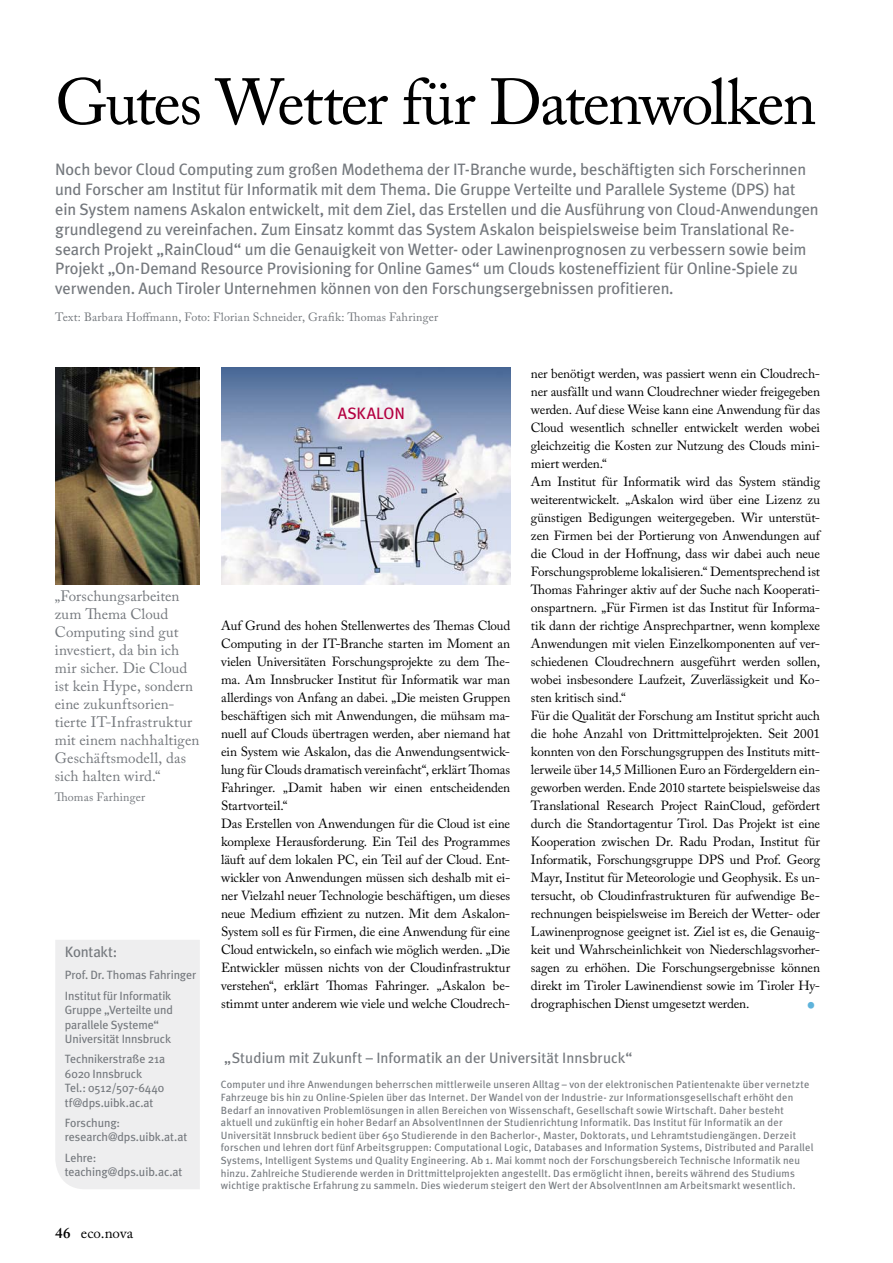
<style>
.page{position:relative;width:893px;height:1263px;background:#fff}
.page>*{position:absolute;margin:0;border:0;box-sizing:border-box;transform-origin:0 0}
.t1{font:64.5px "Adobe Caslon Pro";letter-spacing:-.035em;color:#000}
.t2{font:45px "Meta Plus";color:#5eb3db}
.t3{font:16.5px/19.8px "Meta Plus";letter-spacing:-.01em;color:#74787d}
.t4{font:16.5px "Meta Plus";letter-spacing:-.005em;color:#b30041}
.t5{font:15px/18px "Adobe Caslon Pro";letter-spacing:.005em;color:#74787d}
.t6{font:15px "Meta Plus";color:#74787d}
.t7{font:15px "Adobe Caslon Pro";letter-spacing:.005em;color:#000}
.t8{font:13.2px/18px "Adobe Caslon Pro";letter-spacing:-.01em;color:#000}
.t9{font:12px/14.4px "Meta Plus";letter-spacing:-.01em;color:#74787d}
.t10{font:12px "Adobe Caslon Pro";letter-spacing:.015em;color:#74787d}
.t11{font:10.5px/12.6px "Meta Plus";letter-spacing:.02em;color:#74787d}
.s1{font-weight:600}
</style>
<div class="page">
<div style="left:55px;top:940px;width:145px;height:249px;background:#eeeeef"></div>
<img style="left:221px;top:367px;width:289px;height:217px">
<img style="left:55px;top:367px;width:145px;height:217px">
<h1 class="t1" style="left:55px;top:74px;width:763px">Gutes Wetter für Datenwolken</h1>
<p class="t3" style="left:55px;top:161px;width:765px">Noch bevor Cloud Computing zum großen Modethema der IT-Branche wurde, beschäftigten sich Forscherinnen und Forscher am Institut für Informatik mit dem Thema. Die Gruppe Verteilte und Parallele Systeme (DPS) hat ein System namens Askalon entwickelt, mit dem Ziel, das Erstellen und die Ausführung von Cloud-Anwendungen grundlegend zu vereinfachen. Zum Einsatz kommt das System Askalon beispielsweise beim Translational Re&shy;search Projekt „RainCloud“ um die Genauigkeit von Wetter- oder Lawinenprognosen zu verbessern sowie beim Projekt „On-Demand Resource Provisioning for Online Games“ um Clouds kosteneffizient für Online-Spiele zu verwenden. Auch Tiroler Unternehmen können von den Forschungsergebnissen profitieren.</p>
<p class="t10" style="left:55px;top:311px;width:384px">Text: Barbara Hoffmann, Foto: Florian Schneider, Grafik: Thomas Fahringer</p>
<p class="t5" style="left:55px;top:588px;width:146px">„Forschungsarbeiten zum Thema Cloud<br>Computing sind gut investiert, da bin ich mir sicher. Die Cloud ist kein Hype, sondern eine zukunftsorien&shy;tierte IT-Infrastruktur mit einem nachhaltigen<br>Geschäftsmodell, das sich halten wird.“</p>
<p class="t10" style="left:55px;top:792px;width:92px">Thomas Farhinger</p>
<p class="t6" style="left:65px;top:944px;width:54px">Kontakt:</p>
<p class="t9" style="left:65px;top:965px;width:133px;line-height:20.4px">Prof. Dr. Thomas Fahringer<br>Institut für Informatik</p>
<p class="t9" style="left:65px;top:1003px;width:110px">Gruppe „Verteilte und parallele Systeme“<br>Universität Innsbruck</p>
<p class="t9" style="left:65px;top:1052px;width:102px">Technikerstraße 21a<br>6020 Innsbruck<br>Tel.: 0512/507-6440 tf@dps.uibk.ac.at</p>
<p class="t9" style="left:65px;top:1116px;width:124px">Forschung: research@dps.uibk.at.at</p>
<p class="t9" style="left:65px;top:1151px;width:119px">Lehre: teaching@dps.uib.ac.at</p>
<p class="t7" style="left:55px;top:1226px;width:79px"><span class="s1">46</span> eco.nova</p>
<p class="t4" style="left:338px;top:406px;width:69px">ASKALON</p>
<p class="t8" style="left:221px;top:617px;width:291px">Auf Grund des hohen Stellenwertes des Themas Cloud Computing in der IT-Branche starten im Moment an vielen Universitäten Forschungsprojekte zu dem The&shy;ma. Am Innsbrucker Institut für Informatik war man allerdings von Anfang an dabei. „Die meisten Gruppen beschäftigen sich mit Anwendungen, die mühsam ma&shy;nuell auf Clouds übertragen werden, aber niemand hat ein System wie Askalon, das die Anwendungsentwick&shy;lung für Clouds dramatisch vereinfacht“, erklärt Thomas Fahringer. „Damit haben wir einen entscheidenden Startvorteil.“<br>Das Erstellen von Anwendungen für die Cloud ist eine komplexe Herausforderung. Ein Teil des Programmes läuft auf dem lokalen PC, ein Teil auf der Cloud. Ent&shy;wickler von Anwendungen müssen sich deshalb mit ei&shy;ner Vielzahl neuer Technologie beschäftigen, um dieses neue Medium effizient zu nutzen. Mit dem Askalon-System soll es für Firmen, die eine Anwendung für eine Cloud entwickeln, so einfach wie möglich werden. „Die Entwickler müssen nichts von der Cloudinfrastruktur verstehen“, erklärt Thomas Fahringer. „Askalon be&shy;stimmt unter anderem wie viele und welche Cloudrech-</p>
<p class="t8" style="left:531px;top:365px;width:291px">ner benötigt werden, was passiert wenn ein Cloudrech&shy;ner ausfällt und wann Cloudrechner wieder freigegeben werden. Auf diese Weise kann eine Anwendung für das Cloud wesentlich schneller entwickelt werden wobei gleichzeitig die Kosten zur Nutzung des Clouds mini&shy;miert werden.“<br>Am Institut für Informatik wird das System ständig weiterentwickelt. „Askalon wird über eine Lizenz zu günstigen Bedigungen weitergegeben. Wir unterstüt&shy;zen Firmen bei der Portierung von Anwendungen auf die Cloud in der Hoffnung, dass wir dabei auch neue Forschungsprobleme lokalisieren.“ Dementsprechend ist Thomas Fahringer aktiv auf der Suche nach Kooperati&shy;onspartnern. „Für Firmen ist das Institut für Informa&shy;tik dann der richtige Ansprechpartner, wenn komplexe Anwendungen mit vielen Einzelkomponenten auf ver&shy;schiedenen Cloudrechnern ausgeführt werden sollen, wobei insbesondere Laufzeit, Zuverlässigkeit und Ko&shy;sten kritisch sind.“<br>Für die Qualität der Forschung am Institut spricht auch die hohe Anzahl von Drittmittelprojekten. Seit 2001 konnten von den Forschungsgruppen des Instituts mitt&shy;lerweile über 14,5 Millionen Euro an Fördergeldern ein&shy;geworben werden. Ende 2010 startete beispielsweise das Translational Research Project RainCloud, gefördert durch die Standortagentur Tirol. Das Projekt ist eine Kooperation zwischen Dr. Radu Prodan, Institut für Informatik, Forschungsgruppe DPS und Prof. Georg Mayr, Institut für Meteorologie und Geophysik. Es un&shy;tersucht, ob Cloudinfrastrukturen für aufwendige Be&shy;rechnungen beispielsweise im Bereich der Wetter- oder Lawinenprognose geeignet ist. Ziel ist es, die Genauig&shy;keit und Wahrscheinlichkeit von Niederschlagsvorher&shy;sagen zu erhöhen. Die Forschungsergebnisse können direkt im Tiroler Lawinendienst sowie im Tiroler Hy&shy;drographischen Dienst umgesetzt werden.</p>
<h2 class="t2" style="left:805px;top:971px;width:13px">.</h2>
<p class="t6" style="left:224px;top:1050px;width:410px">„Studium mit Zukunft – Informatik an der Universität Innsbruck“</p>
<p class="t11" style="left:221px;top:1079px;width:594px">Computer und ihre Anwendungen beherrschen mittlerweile unseren Alltag – von der elektronischen Patientenakte über vernetzte Fahrzeuge bis hin zu Online-Spielen über das Internet. Der Wandel von der Industrie- zur Informationsgesellschaft erhöht den Bedarf an innovativen Problemlösungen in allen Bereichen von Wissenschaft, Gesellschaft sowie Wirtschaft. Daher besteht aktuell und zukünftig ein hoher Bedarf an AbsolventInnen der Studienrichtung Informatik. Das Institut für Informatik an der Universität Innsbruck bedient über 650 Studierende in den Bacherlor-, Master, Doktorats, und Lehramtstudiengängen. Derzeit forschen und lehren dort fünf Arbeitsgruppen: Computational Logic, Databases and Information Systems, Distributed and Parallel Systems, Intelligent Systems und Quality Engineering. Ab 1. Mai kommt noch der Forschungsbereich Technische Informatik neu hinzu. Zahlreiche Studierende werden in Drittmittelprojekten angestellt. Das ermöglicht ihnen, bereits während des Studiums wichtige praktische Erfahrung zu sammeln. Dies wiederum steigert den Wert der AbsolventInnen am Arbeitsmarkt wesentlich.</p>
</div>
